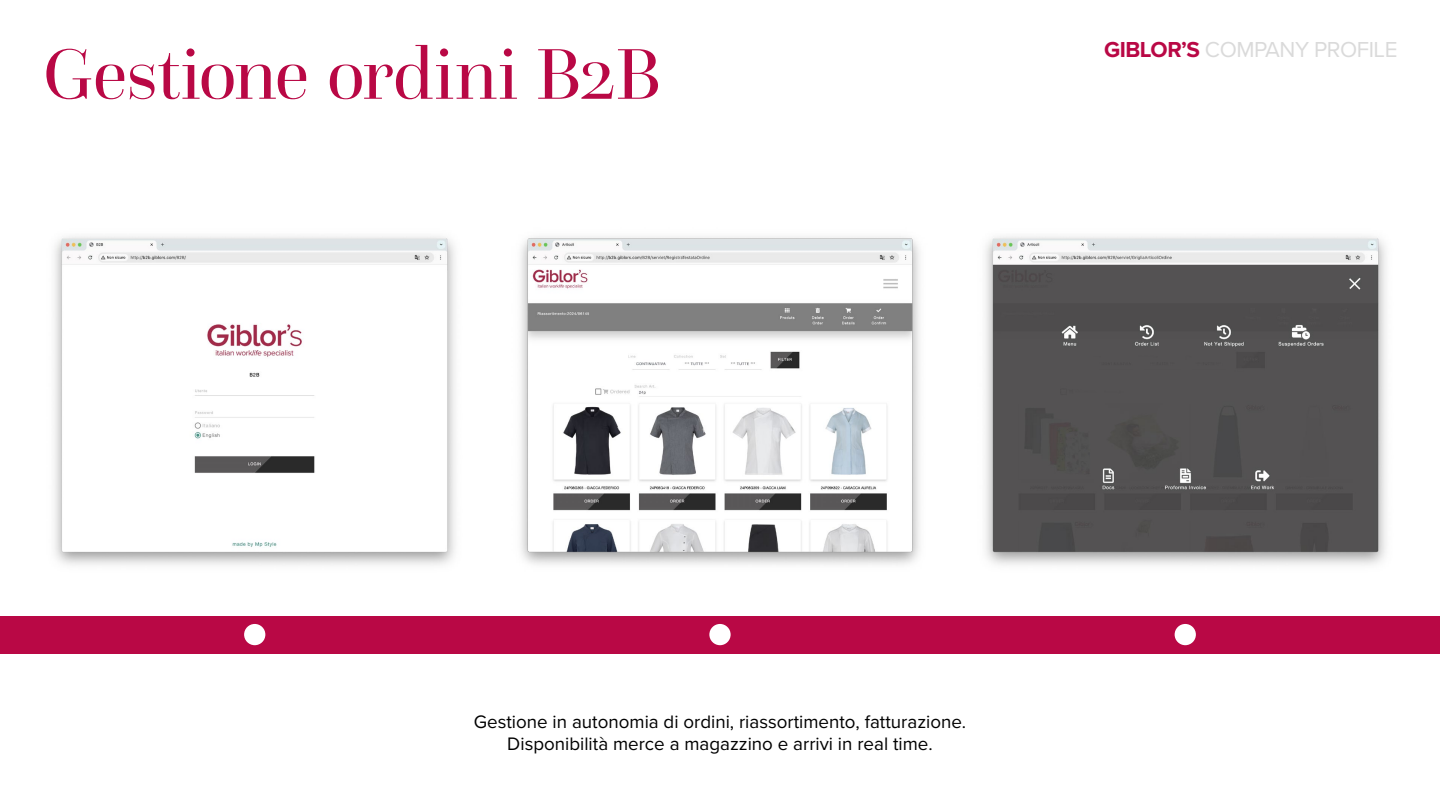
<style>
.page{position:relative;width:1440px;height:810px;background:#fff}
.page>*{position:absolute;margin:0;border:0;box-sizing:border-box;transform-origin:0 0}
.t1{font:75px "Questa Grande";letter-spacing:-.015em;color:#b90845}
.t2{font:22.5px "Proxima Nova";letter-spacing:-.02em;color:#dadada}
.t3{font:18.75px/22.5px "Proxima Nova";color:#000;text-align:center}
.s1{font-weight:700;color:#b90845}
</style>
<div class="page">
<img style="left:520px;top:236px;width:400px;height:329px">
<img style="left:985px;top:236px;width:401px;height:329px">
<img style="left:54px;top:236px;width:401px;height:329px">
<div style="left:0;top:616px;width:1440px;height:37px;background:#b90845"></div>
<div style="left:244px;top:624px;width:21px;height:21px;background:#fff;border-radius:50%"></div>
<div style="left:709px;top:624px;width:22px;height:21px;background:#fff;border-radius:50%"></div>
<div style="left:1175px;top:624px;width:21px;height:21px;background:#fff;border-radius:50%"></div>
<h1 class="t1" style="left:43px;top:29px;width:621px">Gestione ordini B2B</h1>
<p class="t2" style="left:1104px;top:36px;width:295px"><span class="s1">GIBLOR’S</span> COMPANY PROFILE</p>
<p class="t3" style="left:474px;top:711px;width:494px">Gestione in autonomia di ordini, riassortimento, fatturazione.<br>Disponibilità merce a magazzino e arrivi in real time.</p>
</div>
